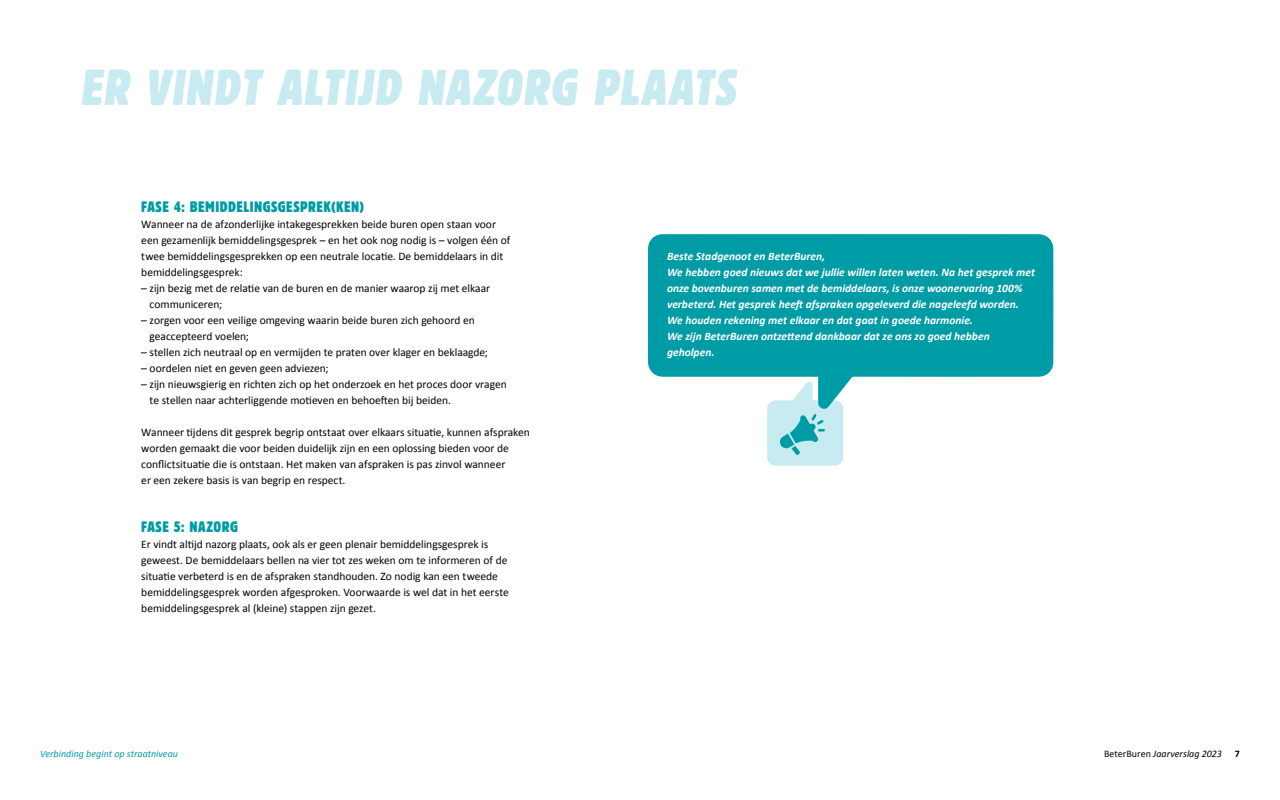
<style>
.page{position:relative;width:1280px;height:800px;background:#fff}
.page>*{position:absolute;margin:0;border:0;box-sizing:border-box;transform-origin:0 0}
.t1{font:condensed 50px "Block BE";color:#c7ebf0}
.t2{font:condensed 15px "Block BE";letter-spacing:.035em;color:#009ca6}
.t3{font:11.5px/16px "Calibri";letter-spacing:-.005em;color:#000}
.t4{font:italic 700 11.5px/16px "Calibri";color:#fff}
.t5{font:italic 10px "Calibri";color:#009ca6}
.t6{font:italic 10px "Calibri";color:#000}
.t7{font:700 10px "Calibri";color:#000}
.s1{font-style:normal}
</style>
<div class="page">
<svg style="left:648px;top:234px;width:405px;height:155px;background:#13a3ac"></svg>
<svg style="left:767px;top:382px;width:76px;height:84px;background:#aadfe4"></svg>
<h1 class="t1" style="left:80px;top:59px;width:664px">ER VINDT ALTIJD NAZORG PLAATS</h1>
<h2 class="t2" style="left:141px;top:198px;width:224px">FASE 4: BEMIDDELINGSGESPREK(KEN)</h2>
<p class="t3" style="left:141px;top:216px;width:370px">Wanneer na de afzonderlijke intakegesprekken beide buren open staan voor een gezamenlijk bemiddelingsgesprek – en het ook nog nodig is – volgen één of twee bemiddelingsgesprekken op een neutrale locatie. De bemiddelaars in dit bemiddelingsgesprek:</p>
<p class="t3" style="left:150px;top:280px;width:342px;text-indent:-8px">– zijn bezig met de relatie van de buren en de manier waarop zij met elkaar communiceren;</p>
<p class="t3" style="left:150px;top:312px;width:327px;text-indent:-8px">– zorgen voor een veilige omgeving waarin beide buren zich gehoord en geaccepteerd voelen;</p>
<p class="t3" style="left:141px;top:344px;width:348px">– stellen zich neutraal op en vermijden te praten over klager en beklaagde;</p>
<p class="t3" style="left:141px;top:360px;width:189px">– oordelen niet en geven geen adviezen;</p>
<p class="t3" style="left:150px;top:376px;width:359px;text-indent:-8px">– zijn nieuwsgierig en richten zich op het onderzoek en het proces door vragen te stellen naar achterliggende motieven en behoeften bij beiden.</p>
<p class="t3" style="left:141px;top:424px;width:390px">Wanneer tijdens dit gesprek begrip ontstaat over elkaars situatie, kunnen afspraken worden gemaakt die voor beiden duidelijk zijn en een oplossing bieden voor de conflictsituatie die is ontstaan. Het maken van afspraken is pas zinvol wanneer<br>er een zekere basis is van begrip en respect.</p>
<h2 class="t2" style="left:141px;top:518px;width:98px">FASE 5: NAZORG</h2>
<p class="t3" style="left:141px;top:536px;width:369px">Er vindt altijd nazorg plaats, ook als er geen plenair bemiddelingsgesprek is geweest. De bemiddelaars bellen na vier tot zes weken om te informeren of de situatie verbeterd is en de afspraken standhouden. Zo nodig kan een tweede bemiddelingsgesprek worden afgesproken. Voorwaarde is wel dat in het eerste bemiddelingsgesprek al (kleine) stappen zijn gezet.</p>
<p class="t4" style="left:667px;top:248px;width:370px">Beste Stadgenoot en BeterBuren,<br>We hebben goed nieuws dat we jullie willen laten weten. Na het gesprek met onze bovenburen samen met de bemiddelaars, is onze woonervaring 100% verbeterd. Het gesprek heeft afspraken opgeleverd die nageleefd worden.<br>We houden rekening met elkaar en dat gaat in goede harmonie.<br>We zijn BeterBuren ontzettend dankbaar dat ze ons zo goed hebben geholpen.</p>
<p class="t5" style="left:40px;top:747px;width:139px">Verbinding begint op straatniveau</p>
<p class="t6" style="left:1104px;top:747px;width:119px"><span class="s1">BeterBuren</span> Jaarverslag 2023</p>
<p class="t7" style="left:1235px;top:746px;width:7px">7</p>
</div>
